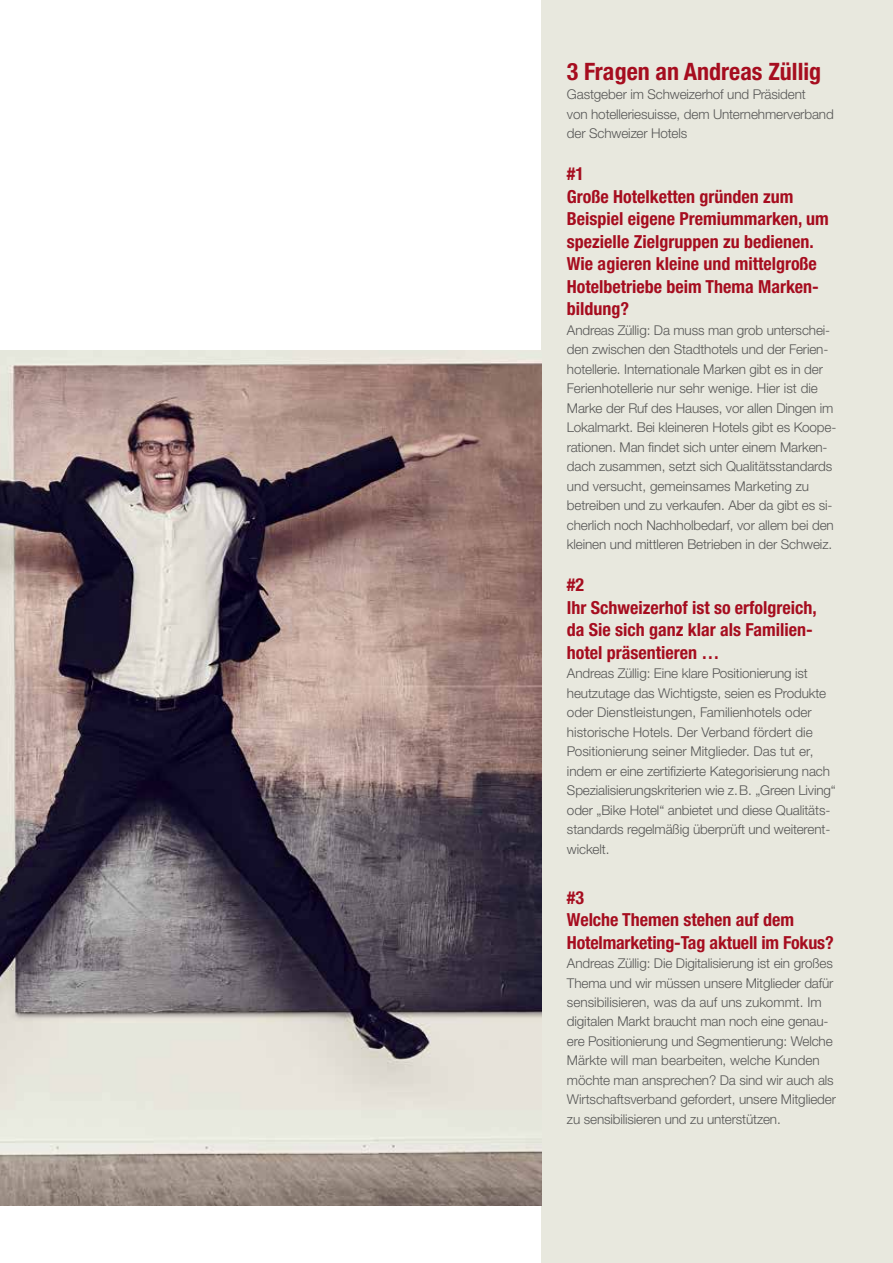
<style>
.page{position:relative;width:893px;height:1263px;background:#fff}
.page>*{position:absolute;margin:0;border:0;box-sizing:border-box;transform-origin:0 0}
.t1{font:700 condensed 24px "Helvetica Neue LTW1 G";color:#a60d1f}
.t2{font:700 condensed 18px/22.5px "Helvetica Neue LTW1 G";color:#a60d1f}
.t3{font:300 13.5px/19.5px "Helvetica Neue LTW1 G";letter-spacing:-.01em;color:#575756}
</style>
<div class="page">
<div style="left:541px;top:0;width:352px;height:1263px;background:#e8e8de"></div>
<img style="left:0;top:350px;width:541px;height:856px">
<h1 class="t1" style="left:567px;top:57px;width:256px">3 Fragen an Andreas Züllig</h1>
<p class="t3" style="left:567px;top:85px;width:268px">Gastgeber im Schweizerhof und Präsident<br>von hotelleriesuisse, dem Unternehmerverband der Schweizer Hotels</p>
<h2 class="t2" style="left:567px;top:163px;width:263px">#1<br>Große Hotelketten gründen zum<br>Beispiel eigene Premiummarken, um spezielle Zielgruppen zu bedienen.<br>Wie agieren kleine und mittelgroße<br>Hotelbetriebe beim Thema Marken&shy;bildung?</h2>
<p class="t3" style="left:567px;top:320px;width:271px">Andreas Züllig: Da muss man grob unterschei&shy;den zwischen den Stadthotels und der Ferien&shy;hotellerie. Internationale Marken gibt es in der Ferienhotellerie nur sehr wenige. Hier ist die Marke der Ruf des Hauses, vor allen Dingen im Lokalmarkt. Bei kleineren Hotels gibt es Koope&shy;rationen. Man findet sich unter einem Marken&shy;dach zusammen, setzt sich Qualitätsstandards und versucht, gemeinsames Marketing zu betreiben und zu verkaufen. Aber da gibt es si&shy;cherlich noch Nachholbedarf, vor allem bei den kleinen und mittleren Betrieben in der Schweiz.</p>
<h2 class="t2" style="left:567px;top:574px;width:251px">#2<br>Ihr Schweizerhof ist so erfolgreich, da Sie sich ganz klar als Familien&shy;hotel präsentieren …</h2>
<p class="t3" style="left:567px;top:664px;width:270px">Andreas Züllig: Eine klare Positionierung ist heutzutage das Wichtigste, seien es Produkte oder Dienstleistungen, Familienhotels oder historische Hotels. Der Verband fördert die Positionierung seiner Mitglieder. Das tut er, indem er eine zertifizierte Kategorisierung nach Spezialisierungskriterien wie z.B. „Green Living“ oder „Bike Hotel“ anbietet und diese Qualitäts&shy;standards regelmäßig überprüft und weiterent&shy;wickelt.</p>
<h2 class="t2" style="left:567px;top:886px;width:268px">#3<br>Welche Themen stehen auf dem<br>Hotelmarketing-Tag aktuell im Fokus?</h2>
<p class="t3" style="left:567px;top:953px;width:271px">Andreas Züllig: Die Digitalisierung ist ein großes Thema und wir müssen unsere Mitglieder dafür sensibilisieren, was da auf uns zukommt. Im digitalen Markt braucht man noch eine genau&shy;ere Positionierung und Segmentierung: Welche Märkte will man bearbeiten, welche Kunden möchte man ansprechen? Da sind wir auch als Wirtschaftsverband gefordert, unsere Mitglieder zu sensibilisieren und zu unterstützen.</p>
</div>
